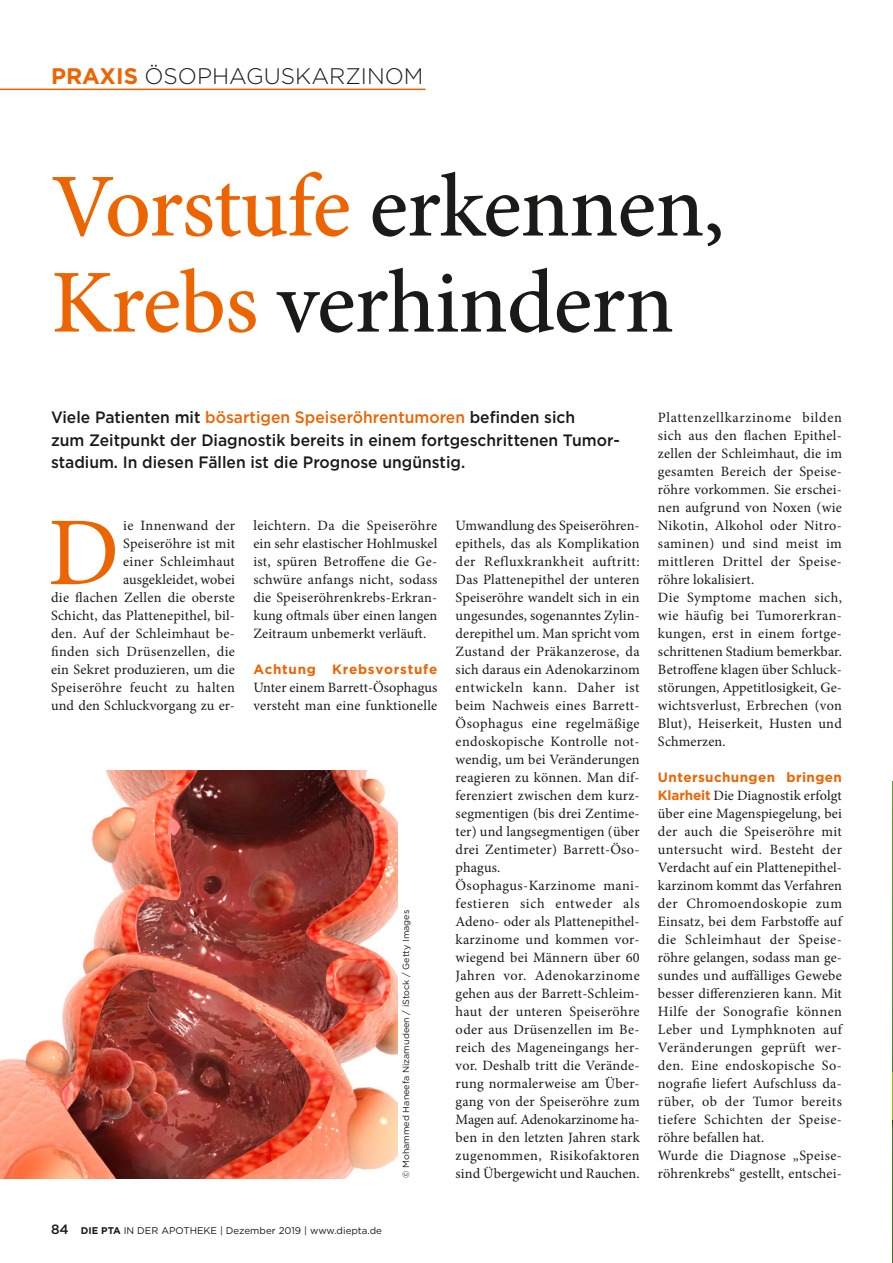
<style>
.page{position:relative;width:893px;height:1263px;background:#fff}
.page>*{position:absolute;margin:0;border:0;box-sizing:border-box;transform-origin:0 0}
.t1{font:97.35px "Minion Pro";color:#ec6502}
.t2{font:500 90px/96px "Minion Pro";letter-spacing:-.015em;color:#1a1a18}
.t3{font:300 22.5px "Gotham";color:#1a1a18}
.t4{font:500 16.5px/22.5px "Gotham";color:#1a1a18;scale:.95 1}
.t5{font:14.25px/18px "Minion Pro";letter-spacing:.015em;color:#1a1a18}
.t6{font:700 13.5px "Gotham";letter-spacing:.03em;color:#ec6502}
.t7{font:700 13.5px "Gotham";letter-spacing:.055em;color:#ec6502}
.t8{font:9.75px "Gotham";color:#1a1a18}
.t9{font:9px "Gotham";color:#1a1a18}
.s1{font-weight:700;color:#ec6502}
.s2{color:#ec6502}
.s3{font-weight:500;font-size:13.5px}
.s4{font-weight:700}
.s5{font-family:"Gotham";font-weight:700;font-size:13.5px;color:#ec6502}
</style>
<div class="page">
<hr style="left:0;top:89px;width:426px;height:1px;background:#ec6502">
<img style="left:0;top:770px;width:398px;height:408px">
<img style="left:892px;top:781px;width:1px;height:198px">
<img style="left:892px;top:979px;width:1px;height:90px">
<img style="left:892px;top:1129px;width:1px;height:134px">
<img style="left:892px;top:1069px;width:1px;height:60px">
<h3 class="t3" style="left:51px;top:62px;width:374px"><span class="s1">PRAXIS</span> ÖSOPHAGUSKARZINOM</h3>
<h2 class="t2" style="left:51px;top:159px;width:675px"><span class="s2">Vorstufe</span> erkennen,<br><span class="s2">Krebs</span> verhindern</h2>
<p class="t4" style="left:51px;top:406px;width:600px">Viele Patienten mit <span class="s2">bösartigen Speiseröhrentumoren</span> befinden sich<br>zum Zeitpunkt der Diagnostik bereits in einem fortgeschrittenen Tumor&shy;stadium. In diesen Fällen ist die Prognose ungünstig.</p>
<p class="t5" style="left:51px;top:517px;width:186px;text-align:right">ie Innenwand der<br>Speiseröhre ist mit<br>einer Schleimhaut ausgekleidet, wobei<br>die flachen Zellen die oberste<br>Schicht, das Plattenepithel, bil&shy;den. Auf der Schleimhaut be&shy;finden sich Drüsenzellen, die ein Sekret produzieren, um die<br>Speiseröhre feucht zu halten und den Schluckvorgang zu er-</p>
<p class="t5" style="left:253px;top:517px;width:186px;text-align:justify">leichtern. Da die Speiseröhre ein sehr elastischer Hohlmuskel ist, spüren Betroffene die Ge&shy;schwüre anfangs nicht, sodass die Speiseröhrenkrebs-Erkran&shy;kung oftmals über einen langen Zeitraum unbemerkt verläuft.</p>
<h1 class="t1" style="left:48px;top:488px;width:73px">D</h1>
<p class="t7" style="left:253px;top:660px;width:185px">Achtung Krebsvorstufe</p>
<p class="t5" style="left:253px;top:679px;width:186px">Unter einem Barrett-Ösophagus versteht man eine funktionelle</p>
<p class="t8" style="left:51px;top:1224px;width:333px"><span class="s3">84</span> <span class="s4">DIE PTA</span> IN DER APOTHEKE | Dezember 2019 | www.diepta.de</p>
<p class="t9" style="left:400px;top:1178px;width:270px;rotate:-90deg">© Mohammed Haneefa Nizamudeen / iStock / Getty Images</p>
<p class="t5" style="left:456px;top:517px;width:186px">Umwandlung des Speiseröhren&shy;epithels, das als Komplikation der Refluxkrankheit auftritt:<br>Das Plattenepithel der unteren<br>Speiseröhre wandelt sich in ein ungesundes, sogenanntes Zylin&shy;derepithel um. Man spricht vom<br>Zustand der Präkanzerose, da sich daraus ein Adenokarzinom entwickeln kann. Daher ist beim Nachweis eines Barrett--<br>Ösophagus eine regelmäßige endoskopische Kontrolle not&shy;wendig, um bei Veränderungen reagieren zu können. Man dif&shy;ferenziert zwischen dem kurz&shy;segmentigen (bis drei Zentime&shy;ter) und langsegmentigen (über drei Zentimeter) Barrett-Öso&shy;phagus.<br>Ösophagus-Karzinome mani&shy;festieren sich entweder als<br>Adeno- oder als Plattenepithel&shy;karzinome und kommen vor&shy;wiegend bei Männern über 60<br>Jahren vor. Adenokarzinome gehen aus der Barrett-Schleim&shy;haut der unteren Speiseröhre oder aus Drüsenzellen im Be&shy;reich des Mageneingangs her&shy;vor. Deshalb tritt die Verände&shy;rung normalerweise am Über&shy;gang von der Speiseröhre zum<br>Magen auf. Adenokarzinome ha&shy;ben in den letzten Jahren stark zugenommen, Risikofaktoren sind Übergewicht und Rauchen.</p>
<p class="t5" style="left:658px;top:409px;width:186px">Plattenzellkarzinome bilden sich aus den flachen Epithel&shy;zellen der Schleimhaut, die im gesamten Bereich der Speise&shy;röhre vorkommen. Sie erschei&shy;nen aufgrund von Noxen (wie<br>Nikotin, Alkohol oder Nitro&shy;saminen) und sind meist im mittleren Drittel der Speise&shy;röhre lokalisiert.<br>Die Symptome machen sich, wie häufig bei Tumorerkran&shy;kungen, erst in einem fortge&shy;schrittenen Stadium bemerkbar.<br>Betroffene klagen über Schluck&shy;störungen, Appetitlosigkeit, Ge&shy;wichtsverlust, Erbrechen (von<br>Blut), Heiserkeit, Husten und<br>Schmerzen.</p>
<p class="t6" style="left:658px;top:768px;width:185px">Untersuchungen bringen</p>
<p class="t5" style="left:658px;top:787px;width:186px"><span class="s5">Klarheit</span> Die Diagnostik erfolgt über eine Magenspiegelung, bei der auch die Speiseröhre mit untersucht wird. Besteht der<br>Verdacht auf ein Plattenepithel&shy;karzinom kommt das Verfahren der Chromoendoskopie zum<br>Einsatz, bei dem Farbstoffe auf die Schleimhaut der Speise&shy;röhre gelangen, sodass man ge&shy;sundes und auffälliges Gewebe besser differenzieren kann. Mit<br>Hilfe der Sonografie können<br>Leber und Lymphknoten auf<br>Veränderungen geprüft wer&shy;den. Eine endoskopische So&shy;nografie liefert Aufschluss da&shy;rüber, ob der Tumor bereits tiefere Schichten der Speise&shy;röhre befallen hat.<br>Wurde die Diagnose „Speise&shy;röhrenkrebs“ gestellt, entschei-</p>
</div>
